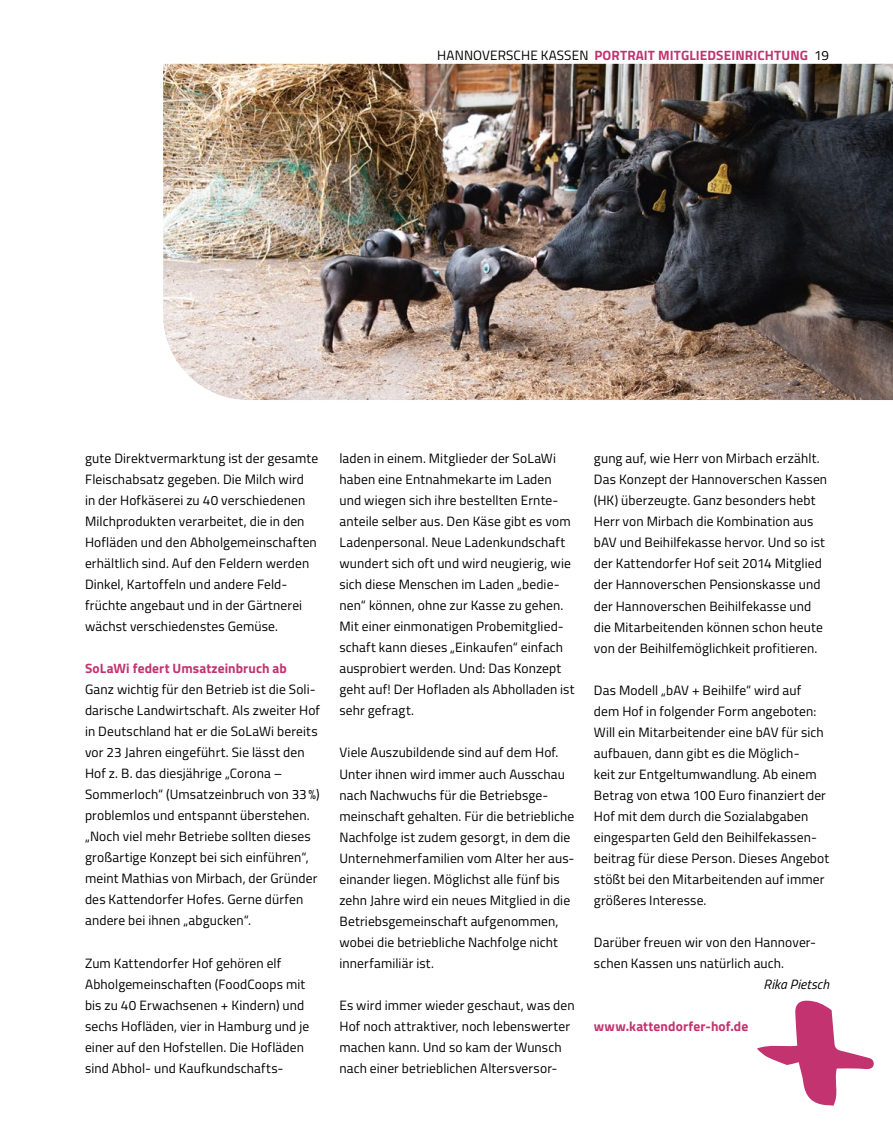
<style>
.page{position:relative;width:893px;height:1136px;background:#fff}
.page>*{position:absolute;margin:0;border:0;box-sizing:border-box;transform-origin:0 0}
.t1{font:288.3px "Helena";color:#c23370}
.t2{font:13.5px/21px "Titillium";letter-spacing:.01em;color:#000}
.t3{font:700 13.5px "Titillium";letter-spacing:.01em;color:#c23370}
.t4{font:italic 13.5px "Titillium";letter-spacing:.01em;color:#000}
.s1{font-weight:400;color:#000}
</style>
<div class="page">
<img style="left:163px;top:64px;width:730px;height:336px">
<p class="t3" style="left:437px;top:45px;width:393px"><span class="s1">HANNOVERSCHE KASSEN</span> PORTRAIT MITGLIEDSEINRICHTUNG <span class="s1">19</span></p>
<p class="t2" style="left:85px;top:447px;width:235px">gute Direktvermarktung ist der gesamte Fleischabsatz gegeben. Die Milch wird<br>in der Hofkäserei zu 40 verschiedenen Milchprodukten verarbeitet, die in den Hofläden und den Abholgemeinschaften erhältlich sind. Auf den Feldern werden Dinkel, Kartoffeln und andere Feld&shy;früchte angebaut und in der Gärtnerei wächst verschiedenstes Gemüse.</p>
<p class="t3" style="left:85px;top:658px;width:203px">SoLaWi federt Umsatzeinbruch ab</p>
<p class="t2" style="left:85px;top:678px;width:237px">Ganz wichtig für den Betrieb ist die Soli&shy;darische Landwirtschaft. Als zweiter Hof in Deutschland hat er die SoLaWi bereits vor 23 Jahren eingeführt. Sie lässt den Hof z. B. das diesjährige „Corona – Sommerloch“ (Umsatzeinbruch von 33%) problemlos und entspannt überstehen. „Noch viel mehr Betriebe sollten dieses großartige Konzept bei sich einführen“, meint Mathias von Mirbach, der Gründer des Kattendorfer Hofes. Gerne dürfen andere bei ihnen „abgucken“.</p>
<p class="t2" style="left:85px;top:951px;width:226px">Zum Kattendorfer Hof gehören elf Abholgemeinschaften (FoodCoops mit bis zu 40 Erwachsenen + Kindern) und sechs Hofläden, vier in Hamburg und je einer auf den Hofstellen. Die Hofläden sind Abhol- und Kaufkundschafts-</p>
<p class="t2" style="left:339px;top:447px;width:237px">laden in einem. Mitglieder der SoLaWi haben eine Entnahmekarte im Laden und wiegen sich ihre bestellten Ernte&shy;anteile selber aus. Den Käse gibt es vom Ladenpersonal. Neue Ladenkundschaft wundert sich oft und wird neugierig, wie sich diese Menschen im Laden „bedie&shy;nen“ können, ohne zur Kasse zu gehen.<br>Mit einer einmonatigen Probemitglied&shy;schaft kann dieses „Einkaufen“ einfach ausprobiert werden. Und: Das Konzept geht auf! Der Hofladen als Abholladen ist sehr gefragt.</p>
<p class="t2" style="left:339px;top:741px;width:237px">Viele Auszubildende sind auf dem Hof.<br>Unter ihnen wird immer auch Ausschau nach Nachwuchs für die Betriebsge&shy;meinschaft gehalten. Für die betriebliche Nachfolge ist zudem gesorgt, in dem die Unternehmerfamilien vom Alter her aus&shy;einander liegen. Möglichst alle fünf bis zehn Jahre wird ein neues Mitglied in die Betriebsgemeinschaft aufgenommen, wobei die betriebliche Nachfolge nicht innerfamiliär ist.</p>
<p class="t2" style="left:339px;top:993px;width:237px">Es wird immer wieder geschaut, was den Hof noch attraktiver, noch lebenswerter machen kann. Und so kam der Wunsch nach einer betrieblichen Altersversor-</p>
<p class="t2" style="left:594px;top:447px;width:235px">gung auf, wie Herr von Mirbach erzählt.<br>Das Konzept der Hannoverschen Kassen (HK) überzeugte. Ganz besonders hebt Herr von Mirbach die Kombination aus bAV und Beihilfekasse hervor. Und so ist der Kattendorfer Hof seit 2014 Mitglied der Hannoverschen Pensionskasse und der Hannoverschen Beihilfekasse und die Mitarbeitenden können schon heute von der Beihilfemöglichkeit profitieren.</p>
<p class="t2" style="left:594px;top:678px;width:237px">Das Modell „bAV + Beihilfe“ wird auf dem Hof in folgender Form angeboten:<br>Will ein Mitarbeitender eine bAV für sich aufbauen, dann gibt es die Möglich-<br>keit zur Entgeltumwandlung. Ab einem Betrag von etwa 100 Euro finanziert der Hof mit dem durch die Sozialabgaben eingesparten Geld den Beihilfekassen&shy;beitrag für diese Person. Dieses Angebot stößt bei den Mitarbeitenden auf immer größeres Interesse.</p>
<p class="t2" style="left:594px;top:930px;width:224px">Darüber freuen wir von den Hannover&shy;schen Kassen uns natürlich auch.</p>
<p class="t4" style="left:763px;top:974px;width:67px">Rika Pietsch</p>
<p class="t3" style="left:594px;top:1015px;width:156px">www.kattendorfer-hof.de</p>
<h1 class="t1" style="left:757px;top:854px;width:119px">+</h1>
</div>
